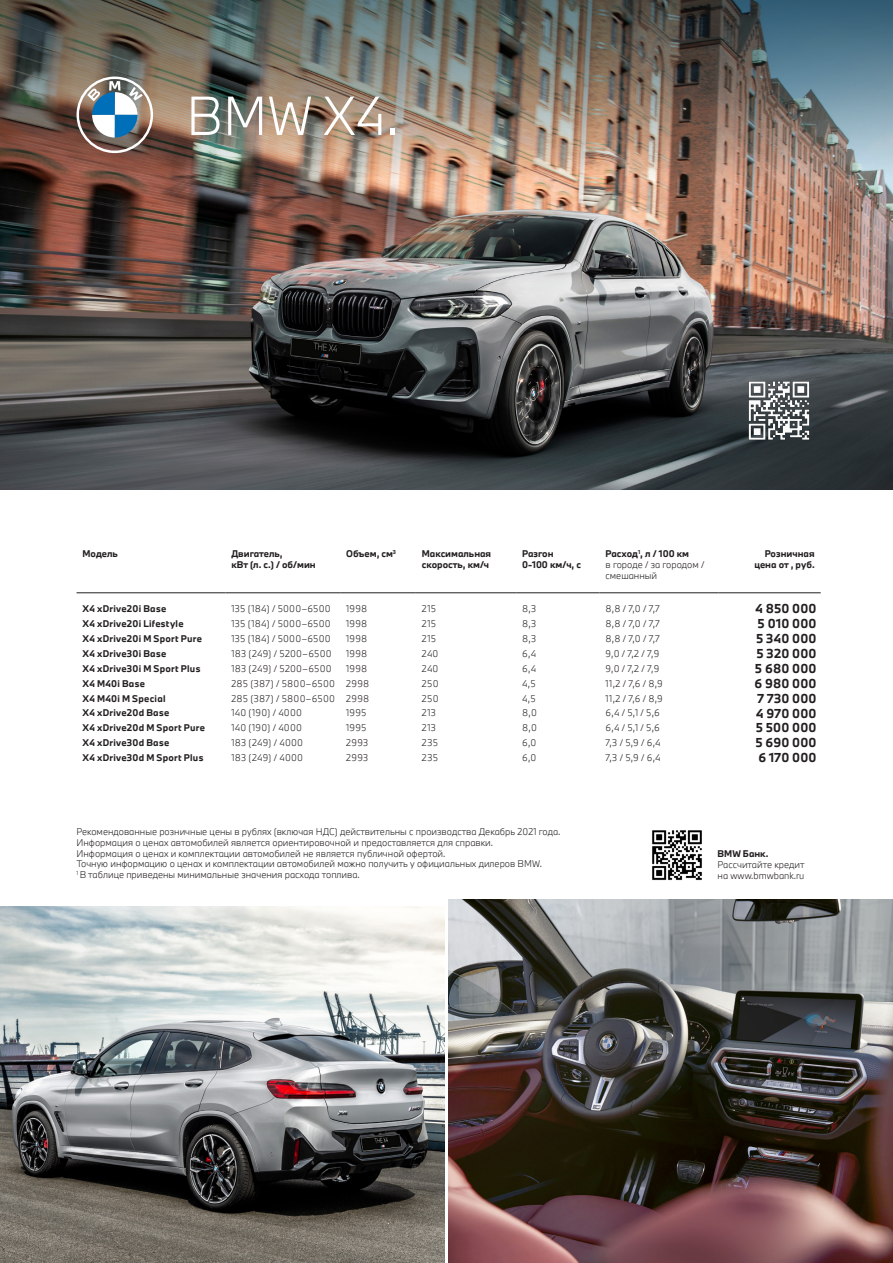
<style>
.page{position:relative;width:893px;height:1263px;background:#fff}
.page>*{position:absolute;margin:0;border:0;box-sizing:border-box;transform-origin:0 0}
.t1{font:300 50.85px "BMW Type Next";color:#fff}
.Основной_таблица_1{font:700 12px "BMW Type Next";letter-spacing:.01em;color:#231f20}
.Основной_таблица_1-2{font:300 9px/10.8px "BMW Type Next";color:#231f20}
.Модель_таблица_1{font:700 9px "BMW Type Next";letter-spacing:.025em;color:#231f20}
.Основной_таблица_1-3{font:300 9px "BMW Type Next";letter-spacing:.025em;color:#231f20}
.Модель_таблица_1-2{font:700 9px/10.8px "BMW Type Next";color:#231f20}
.Основной_таблица_1-4{font:300 9px "BMW Type Next";letter-spacing:.02em;color:#231f20}
.s1{font-weight:700}
</style>
<div class="page">
<img style="left:0;top:267px;width:893px;height:222px">
<hr style="left:77px;top:592px;width:148px;height:1px;background:#231f20">
<hr style="left:225px;top:592px;width:115px;height:1px;background:#231f20">
<hr style="left:340px;top:592px;width:76px;height:1px;background:#231f20">
<hr style="left:416px;top:592px;width:100px;height:1px;background:#231f20">
<hr style="left:516px;top:592px;width:84px;height:1px;background:#231f20">
<hr style="left:600px;top:592px;width:119px;height:1px;background:#231f20">
<hr style="left:719px;top:592px;width:102px;height:1px;background:#231f20">
<img style="left:0;top:907px;width:444px;height:356px">
<img style="left:0;top:0;width:893px;height:267px">
<img style="left:449px;top:899px;width:444px;height:364px">
<img style="left:77px;top:77px;width:76px;height:76px">
<img style="left:741px;top:374px;width:75px;height:72px">
<img style="left:652px;top:830px;width:50px;height:51px">
<p class="t1" style="left:186px;top:81px;width:214px">BMW X4.</p>
<p class="Модель_таблица_1" style="left:83px;top:548px;width:37px">Модель</p>
<p class="Модель_таблица_1-2" style="left:231px;top:548px;width:86px">Двигатель,<br>кВт (л. с.) / об/мин</p>
<p class="Модель_таблица_1" style="left:346px;top:548px;width:51px">Объем, см<sup>3</sup></p>
<p class="Модель_таблица_1-2" style="left:422px;top:548px;width:71px">Максимальная скорость, км/ч</p>
<p class="Модель_таблица_1-2" style="left:522px;top:548px;width:60px">Разгон<br>0-100 км/ч, с</p>
<p class="Основной_таблица_1-2" style="left:606px;top:548px;width:100px"><span class="s1">Расход</span><sup>1</sup><span class="s1">, л / 100 км<br></span>в городе / за городом / смешанный</p>
<p class="Модель_таблица_1-2" style="left:754px;top:548px;width:62px;text-align:right">Розничная цена от , руб.</p>
<p class="Модель_таблица_1" style="left:83px;top:603px;width:85px">X4 xDrive20i Base</p>
<p class="Основной_таблица_1-3" style="left:231px;top:603px;width:101px">135 (184) / 5000–6500</p>
<p class="Основной_таблица_1-2" style="left:346px;top:603px;width:23px">1998</p>
<p class="Основной_таблица_1-2" style="left:422px;top:603px;width:16px">215</p>
<p class="Основной_таблица_1-2" style="left:522px;top:603px;width:16px">8,3</p>
<p class="Основной_таблица_1-2" style="left:606px;top:603px;width:56px">8,8 / 7,0 / 7,7</p>
<p class="Основной_таблица_1" style="left:755px;top:601px;width:63px">4 850 000</p>
<p class="Модель_таблица_1" style="left:83px;top:617px;width:103px">X4 xDrive20i Lifestyle</p>
<p class="Основной_таблица_1-3" style="left:231px;top:617px;width:101px">135 (184) / 5000–6500</p>
<p class="Основной_таблица_1-2" style="left:346px;top:618px;width:23px">1998</p>
<p class="Основной_таблица_1-2" style="left:422px;top:618px;width:16px">215</p>
<p class="Основной_таблица_1-2" style="left:522px;top:618px;width:16px">8,3</p>
<p class="Основной_таблица_1-2" style="left:606px;top:618px;width:56px">8,8 / 7,0 / 7,7</p>
<p class="Основной_таблица_1" style="left:758px;top:615px;width:60px">5 010 000</p>
<p class="Модель_таблица_1" style="left:83px;top:632px;width:121px">X4 xDrive20i M Sport Pure</p>
<p class="Основной_таблица_1-3" style="left:231px;top:632px;width:101px">135 (184) / 5000–6500</p>
<p class="Основной_таблица_1-2" style="left:346px;top:633px;width:23px">1998</p>
<p class="Основной_таблица_1-2" style="left:422px;top:633px;width:16px">215</p>
<p class="Основной_таблица_1-2" style="left:522px;top:633px;width:16px">8,3</p>
<p class="Основной_таблица_1-2" style="left:606px;top:633px;width:56px">8,8 / 7,0 / 7,7</p>
<p class="Основной_таблица_1" style="left:756px;top:630px;width:62px">5 340 000</p>
<p class="Модель_таблица_1" style="left:83px;top:647px;width:85px">X4 xDrive30i Base</p>
<p class="Основной_таблица_1-3" style="left:231px;top:647px;width:102px">183 (249) / 5200–6500</p>
<p class="Основной_таблица_1-2" style="left:346px;top:648px;width:23px">1998</p>
<p class="Основной_таблица_1-2" style="left:422px;top:648px;width:18px">240</p>
<p class="Основной_таблица_1-2" style="left:522px;top:648px;width:15px">6,4</p>
<p class="Основной_таблица_1-2" style="left:606px;top:648px;width:55px">9,0 / 7,2 / 7,9</p>
<p class="Основной_таблица_1" style="left:756px;top:645px;width:62px">5 320 000</p>
<p class="Модель_таблица_1" style="left:83px;top:662px;width:119px">X4 xDrive30i M Sport Plus</p>
<p class="Основной_таблица_1-3" style="left:231px;top:662px;width:102px">183 (249) / 5200–6500</p>
<p class="Основной_таблица_1-2" style="left:346px;top:663px;width:23px">1998</p>
<p class="Основной_таблица_1-2" style="left:422px;top:663px;width:18px">240</p>
<p class="Основной_таблица_1-2" style="left:522px;top:663px;width:15px">6,4</p>
<p class="Основной_таблица_1-2" style="left:606px;top:663px;width:55px">9,0 / 7,2 / 7,9</p>
<p class="Основной_таблица_1" style="left:755px;top:660px;width:63px">5 680 000</p>
<p class="Модель_таблица_1" style="left:83px;top:677px;width:64px">X4 M40i Base</p>
<p class="Основной_таблица_1-3" style="left:231px;top:677px;width:105px">285 (387) / 5800–6500</p>
<p class="Основной_таблица_1-2" style="left:346px;top:678px;width:25px">2998</p>
<p class="Основной_таблица_1-2" style="left:422px;top:678px;width:18px">250</p>
<p class="Основной_таблица_1-2" style="left:522px;top:678px;width:15px">4,5</p>
<p class="Основной_таблица_1-2" style="left:606px;top:678px;width:59px">11,2 / 7,6 / 8,9</p>
<p class="Основной_таблица_1" style="left:754px;top:675px;width:63px">6 980 000</p>
<p class="Модель_таблица_1" style="left:83px;top:692px;width:85px">X4 M40i M Special</p>
<p class="Основной_таблица_1-3" style="left:231px;top:692px;width:105px">285 (387) / 5800–6500</p>
<p class="Основной_таблица_1-2" style="left:346px;top:693px;width:25px">2998</p>
<p class="Основной_таблица_1-2" style="left:422px;top:693px;width:18px">250</p>
<p class="Основной_таблица_1-2" style="left:522px;top:693px;width:15px">4,5</p>
<p class="Основной_таблица_1-2" style="left:606px;top:693px;width:59px">11,2 / 7,6 / 8,9</p>
<p class="Основной_таблица_1" style="left:758px;top:690px;width:60px">7 730 000</p>
<p class="Модель_таблица_1" style="left:83px;top:707px;width:88px">X4 xDrive20d Base</p>
<p class="Основной_таблица_1-3" style="left:231px;top:707px;width:72px">140 (190) / 4000</p>
<p class="Основной_таблица_1-2" style="left:346px;top:707px;width:22px">1995</p>
<p class="Основной_таблица_1-2" style="left:422px;top:707px;width:16px">213</p>
<p class="Основной_таблица_1-2" style="left:522px;top:707px;width:16px">8,0</p>
<p class="Основной_таблица_1-2" style="left:606px;top:707px;width:56px">6,4 / 5,1 / 5,6</p>
<p class="Основной_таблица_1" style="left:756px;top:705px;width:62px">4 970 000</p>
<p class="Модель_таблица_1" style="left:83px;top:722px;width:124px">X4 xDrive20d M Sport Pure</p>
<p class="Основной_таблица_1-3" style="left:231px;top:722px;width:72px">140 (190) / 4000</p>
<p class="Основной_таблица_1-2" style="left:346px;top:722px;width:22px">1995</p>
<p class="Основной_таблица_1-2" style="left:422px;top:722px;width:16px">213</p>
<p class="Основной_таблица_1-2" style="left:522px;top:722px;width:16px">8,0</p>
<p class="Основной_таблица_1-2" style="left:606px;top:722px;width:56px">6,4 / 5,1 / 5,6</p>
<p class="Основной_таблица_1" style="left:756px;top:720px;width:62px">5 500 000</p>
<p class="Модель_таблица_1" style="left:83px;top:737px;width:88px">X4 xDrive30d Base</p>
<p class="Основной_таблица_1-4" style="left:231px;top:737px;width:73px">183 (249) / 4000</p>
<p class="Основной_таблица_1-2" style="left:346px;top:737px;width:24px">2993</p>
<p class="Основной_таблица_1-2" style="left:422px;top:737px;width:18px">235</p>
<p class="Основной_таблица_1-2" style="left:522px;top:737px;width:16px">6,0</p>
<p class="Основной_таблица_1-2" style="left:606px;top:737px;width:57px">7,3 / 5,9 / 6,4</p>
<p class="Основной_таблица_1" style="left:755px;top:734px;width:63px">5 690 000</p>
<p class="Модель_таблица_1" style="left:83px;top:751px;width:122px">X4 xDrive30d M Sport Plus</p>
<p class="Основной_таблица_1-4" style="left:231px;top:751px;width:73px">183 (249) / 4000</p>
<p class="Основной_таблица_1-2" style="left:346px;top:752px;width:24px">2993</p>
<p class="Основной_таблица_1-2" style="left:422px;top:752px;width:18px">235</p>
<p class="Основной_таблица_1-2" style="left:522px;top:752px;width:16px">6,0</p>
<p class="Основной_таблица_1-2" style="left:606px;top:752px;width:57px">7,3 / 5,9 / 6,4</p>
<p class="Основной_таблица_1" style="left:758px;top:749px;width:59px">6 170 000</p>
<p class="Основной_таблица_1-2" style="left:77px;top:826px;width:485px">Рекомендованные розничные цены в рублях (включая НДС) действительны с производства Декабрь 2021 года.</p>
<p class="Основной_таблица_1-2" style="left:77px;top:837px;width:418px">Информация о ценах автомобилей является ориентировочной и предоставляется для справки.</p>
<p class="Основной_таблица_1-2" style="left:77px;top:848px;width:370px">Информация о ценах и комплектации автомобилей не является публичной офертой.</p>
<p class="Основной_таблица_1-2" style="left:77px;top:858px;width:467px">Точную информацию о ценах и комплектации автомобилей можно получить у официальных дилеров BMW.</p>
<p class="Основной_таблица_1-2" style="left:77px;top:869px;width:285px"><sup>1</sup> В таблице приведены минимальные значения расхода топлива.</p>
<p class="Основной_таблица_1-2" style="left:718px;top:848px;width:88px"><span class="s1">BMW Банк.<br></span>Рассчитайте кредит на www.bmwbank.ru</p>
</div>
